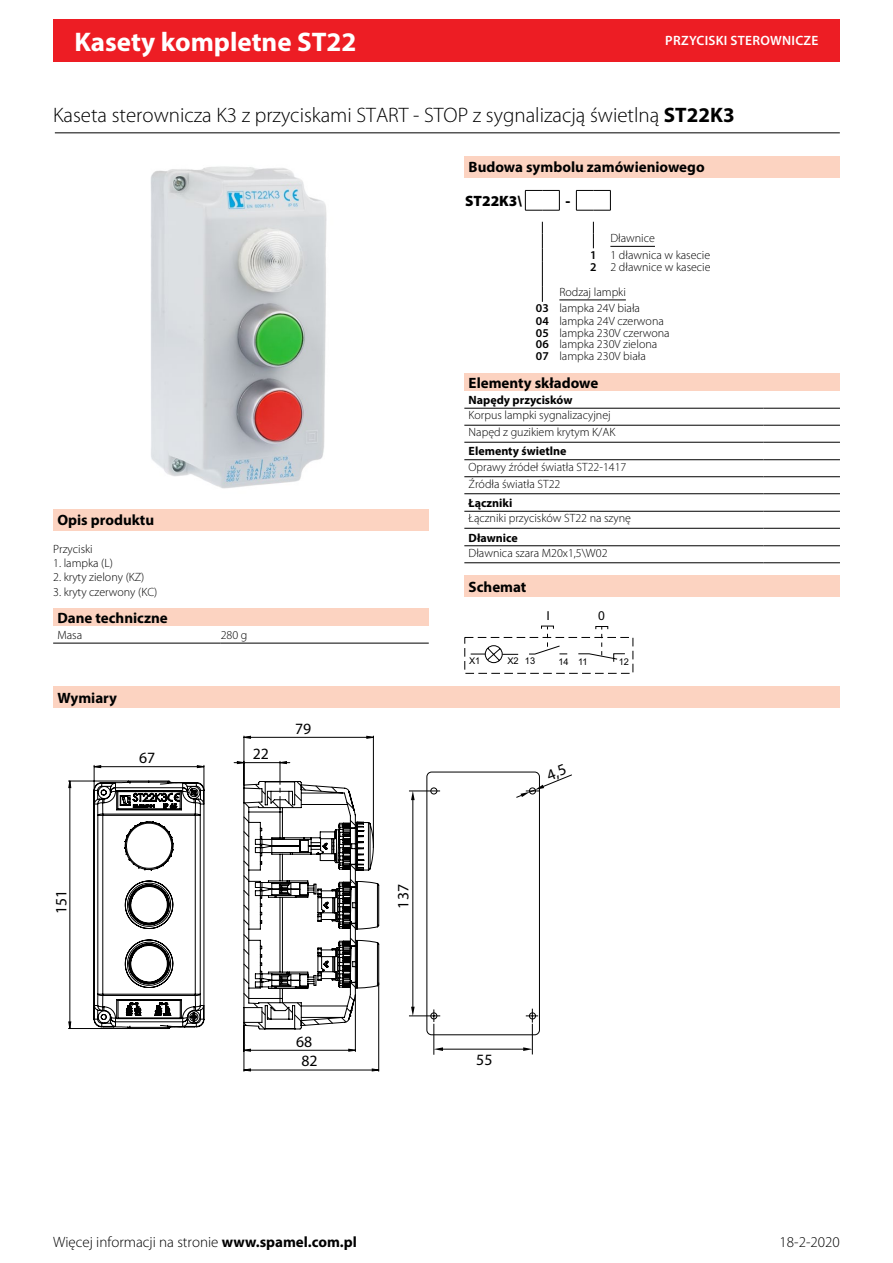
<style>
.page{position:relative;width:893px;height:1263px;background:#fff}
.page>*{position:absolute;margin:0;border:0;box-sizing:border-box;transform-origin:0 0}
.t1{font:700 27px "Myriad Pro";color:#fff}
.t2{font:300 21px "Myriad Pro";color:#000}
.Cecha_Wymiary{font:15.75px/19.8px "Myriad Pro";color:#000;text-align:center}
.Überschrift{font:700 15px "Myriad Pro";color:#000}
.t3{font:300 15px "Myriad Pro";color:#000}
.TS_Bestellschlüssel{font:900 15px "Myriad Pro";color:#000}
.t4{font:600 13.5px "Myriad Pro";letter-spacing:.02em;color:#fff}
.Cecha_schemat_napedu{font:12.3px "Arial";color:#000}
.Tabellenkörper{font:300 12px "Myriad Pro";color:#000}
.TS_links{font:300 12px "Myriad Pro";color:#000}
.Text_normal_block{font:300 12px "Myriad Pro";color:#000}
.Text_SubHeader{font:700 12px "Myriad Pro";color:#000}
.TS_links_unterstrich{font:300 12px "Myriad Pro";color:#000}
.TS_fett_zentriert{font:600 12px "Myriad Pro";color:#000}
.Cecha_schemat_napedu-2{font:9.3px "Arial";color:#000}
.s1{font-weight:700}
</style>
<div class="page">
<div style="left:53px;top:19px;width:787px;height:43px;background:#ed1d24"></div>
<img style="left:151px;top:166px;width:176px;height:323px">
<div style="left:53px;top:609px;width:376px;height:17px;background:#fcd3c1"></div>
<hr style="left:53px;top:643px;width:168px;height:1px;background:#000">
<hr style="left:221px;top:643px;width:208px;height:1px;background:#000">
<div style="left:464px;top:156px;width:376px;height:21px;background:#fcd3c1"></div>
<svg style="left:525px;top:190px;width:35px;height:21px"></svg>
<svg style="left:576px;top:190px;width:35px;height:21px"></svg>
<svg style="left:593px;top:222px;width:1px;height:26px"></svg>
<svg style="left:542px;top:222px;width:1px;height:80px"></svg>
<hr style="left:610px;top:246px;width:45px;height:1px;background:#000">
<hr style="left:559px;top:300px;width:67px;height:1px;background:#000">
<div style="left:53px;top:686px;width:787px;height:22px;background:#fcd3c1"></div>
<div style="left:426px;top:772px;width:114px;height:263px;border:1px solid #000;border-radius:5px"></div>
<hr style="left:443px;top:1049px;width:81px;height:1px;background:#000">
<hr style="left:532px;top:1024px;width:1px;height:30px;background:#000">
<hr style="left:434px;top:1024px;width:1px;height:31px;background:#000">
<hr style="left:409px;top:791px;width:31px;height:1px;background:#000">
<svg style="left:434px;top:1047px;width:9px;height:4px"></svg>
<svg style="left:523px;top:1047px;width:9px;height:4px"></svg>
<hr style="left:409px;top:1015px;width:31px;height:1px;background:#000">
<hr style="left:413px;top:800px;width:1px;height:207px;background:#000">
<svg style="left:411px;top:791px;width:4px;height:9px"></svg>
<svg style="left:411px;top:1007px;width:4px;height:9px"></svg>
<hr style="left:373px;top:736px;width:1px;height:110px;background:#000">
<hr style="left:244px;top:736px;width:1px;height:66px;background:#000">
<hr style="left:68px;top:781px;width:60px;height:1px;background:#000">
<hr style="left:68px;top:1028px;width:60px;height:1px;background:#000">
<svg style="left:244px;top:736px;width:129px;height:2px"></svg>
<svg style="left:69px;top:782px;width:2px;height:246px"></svg>
<svg style="left:93px;top:765px;width:112px;height:264px"></svg>
<svg style="left:234px;top:761px;width:146px;height:290px"></svg>
<div style="left:464px;top:576px;width:376px;height:21px;background:#fcd3c1"></div>
<div style="left:464px;top:637px;width:169px;height:37px;border:1px dashed #000"></div>
<svg style="left:470px;top:626px;width:156px;height:37px"></svg>
<hr style="left:55px;top:132px;width:785px;height:1px;background:#000">
<div style="left:53px;top:509px;width:376px;height:21px;background:#fcd3c1"></div>
<div style="left:464px;top:374px;width:376px;height:17px;background:#fcd3c1"></div>
<hr style="left:763px;top:408px;width:77px;height:1px;background:#000">
<hr style="left:763px;top:442px;width:77px;height:1px;background:#000">
<hr style="left:763px;top:459px;width:77px;height:1px;background:#000">
<hr style="left:763px;top:493px;width:77px;height:1px;background:#000">
<hr style="left:763px;top:511px;width:77px;height:1px;background:#000">
<hr style="left:763px;top:528px;width:77px;height:1px;background:#000">
<hr style="left:763px;top:545px;width:77px;height:1px;background:#000">
<hr style="left:464px;top:425px;width:299px;height:1px;background:#000">
<hr style="left:763px;top:425px;width:77px;height:1px;background:#000">
<hr style="left:464px;top:476px;width:299px;height:1px;background:#000">
<hr style="left:763px;top:476px;width:77px;height:1px;background:#000">
<hr style="left:464px;top:562px;width:299px;height:1px;background:#000">
<hr style="left:763px;top:562px;width:77px;height:1px;background:#000">
<hr style="left:464px;top:408px;width:299px;height:1px;background:#000">
<hr style="left:464px;top:442px;width:299px;height:1px;background:#000">
<hr style="left:464px;top:459px;width:299px;height:1px;background:#000">
<hr style="left:464px;top:493px;width:299px;height:1px;background:#000">
<hr style="left:464px;top:511px;width:299px;height:1px;background:#000">
<hr style="left:464px;top:528px;width:299px;height:1px;background:#000">
<hr style="left:464px;top:545px;width:299px;height:1px;background:#000">
<svg style="left:430px;top:771px;width:142px;height:251px"></svg>
<h1 class="t1" style="left:74px;top:24px;width:284px">Kasety kompletne ST22</h1>
<p class="t4" style="left:665px;top:32px;width:155px">PRZYCISKI STEROWNICZE</p>
<p class="t2" style="left:53px;top:104px;width:683px">Kaseta sterownicza K3 z przyciskami START - STOP z sygnalizacją świetlną <span class="s1">ST22K3</span></p>
<p class="Überschrift" style="left:469px;top:158px;width:238px">Budowa symbolu zamówieniowego</p>
<p class="TS_Bestellschlüssel" style="left:465px;top:191px;width:59px">ST22K3\</p>
<p class="TS_Bestellschlüssel" style="left:565px;top:191px;width:6px">-</p>
<p class="TS_links_unterstrich" style="left:610px;top:232px;width:46px">Dławnice</p>
<p class="TS_fett_zentriert" style="left:590px;top:247px;width:8px">1</p>
<p class="TS_links" style="left:610px;top:248px;width:101px">1 dławnica w kasecie</p>
<p class="TS_fett_zentriert" style="left:590px;top:260px;width:8px">2</p>
<p class="TS_links" style="left:610px;top:261px;width:102px">2 dławnice w kasecie</p>
<p class="TS_links_unterstrich" style="left:559px;top:285px;width:68px">Rodzaj lampki</p>
<p class="TS_fett_zentriert" style="left:536px;top:300px;width:14px">03</p>
<p class="TS_links" style="left:559px;top:301px;width:82px">lampka 24V biała</p>
<p class="TS_fett_zentriert" style="left:536px;top:313px;width:14px">04</p>
<p class="TS_links" style="left:559px;top:314px;width:106px">lampka 24V czerwona</p>
<p class="TS_fett_zentriert" style="left:536px;top:325px;width:14px">05</p>
<p class="TS_links" style="left:559px;top:326px;width:112px">lampka 230V czerwona</p>
<p class="TS_fett_zentriert" style="left:536px;top:336px;width:14px">06</p>
<p class="TS_links" style="left:559px;top:337px;width:99px">lampka 230V zielona</p>
<p class="TS_fett_zentriert" style="left:536px;top:348px;width:14px">07</p>
<p class="TS_links" style="left:559px;top:349px;width:88px">lampka 230V biała</p>
<p class="Überschrift" style="left:57px;top:511px;width:98px">Opis produktu</p>
<p class="Text_normal_block" style="left:53px;top:542px;width:41px">Przyciski</p>
<p class="Text_normal_block" style="left:53px;top:556px;width:61px">1. lampka (L)</p>
<p class="Text_normal_block" style="left:53px;top:571px;width:93px">2. kryty zielony (KZ)</p>
<p class="Text_normal_block" style="left:53px;top:585px;width:106px">3. kryty czerwony (KC)</p>
<p class="Überschrift" style="left:57px;top:608px;width:112px">Dane techniczne</p>
<p class="Tabellenkörper" style="left:57px;top:628px;width:26px">Masa</p>
<p class="Tabellenkörper" style="left:221px;top:628px;width:28px">280 g</p>
<p class="Überschrift" style="left:57px;top:688px;width:61px">Wymiary</p>
<p class="Cecha_Wymiary" style="left:139px;top:748px;width:18px">67</p>
<p class="Cecha_Wymiary" style="left:253px;top:744px;width:18px">22</p>
<p class="Cecha_Wymiary" style="left:295px;top:718px;width:18px">79</p>
<p class="Cecha_Wymiary" style="left:51px;top:914px;width:26px;rotate:-90deg">151</p>
<p class="Cecha_Wymiary" style="left:296px;top:1031px;width:23px">68<br>82</p>
<p class="Überschrift" style="left:469px;top:373px;width:131px">Elementy składowe</p>
<p class="Text_SubHeader" style="left:469px;top:392px;width:105px">Napędy przycisków</p>
<p class="Tabellenkörper" style="left:469px;top:409px;width:144px">Korpus lampki sygnalizacyjnej</p>
<p class="Tabellenkörper" style="left:469px;top:426px;width:148px">Napęd z guzikiem krytym K/AK</p>
<p class="Text_SubHeader" style="left:469px;top:444px;width:99px">Elementy świetlne</p>
<p class="Tabellenkörper" style="left:469px;top:460px;width:159px">Oprawy źródeł światła ST22-1417</p>
<p class="Tabellenkörper" style="left:469px;top:477px;width:93px">Źródła światła ST22</p>
<p class="Text_SubHeader" style="left:469px;top:495px;width:45px">Łączniki</p>
<p class="Tabellenkörper" style="left:469px;top:512px;width:164px">Łączniki przycisków ST22 na szynę</p>
<p class="Text_SubHeader" style="left:469px;top:530px;width:51px">Dławnice</p>
<p class="Tabellenkörper" style="left:469px;top:546px;width:140px">Dławnica szara M20x1,5\W02</p>
<p class="Überschrift" style="left:469px;top:577px;width:59px">Schemat</p>
<p class="Cecha_schemat_napedu" style="left:546px;top:608px;width:5px">I</p>
<p class="Cecha_schemat_napedu" style="left:598px;top:608px;width:8px">0</p>
<p class="Cecha_schemat_napedu-2" style="left:469px;top:654px;width:13px">X1</p>
<p class="Cecha_schemat_napedu-2" style="left:507px;top:654px;width:29px">X2 13</p>
<p class="Cecha_schemat_napedu-2" style="left:558px;top:656px;width:12px">14</p>
<p class="Cecha_schemat_napedu-2" style="left:578px;top:655px;width:11px">11</p>
<p class="Cecha_schemat_napedu-2" style="left:619px;top:656px;width:12px">12</p>
<p class="Cecha_Wymiary" style="left:393px;top:908px;width:26px;rotate:-90deg">137</p>
<p class="Cecha_Wymiary" style="left:476px;top:1049px;width:18px">55</p>
<p class="t3" style="left:53px;top:1234px;width:305px">Więcej informacji na stronie <span class="s1">www.spamel.com.pl</span></p>
<p class="t3" style="left:780px;top:1234px;width:62px">18-2-2020</p>
</div>
